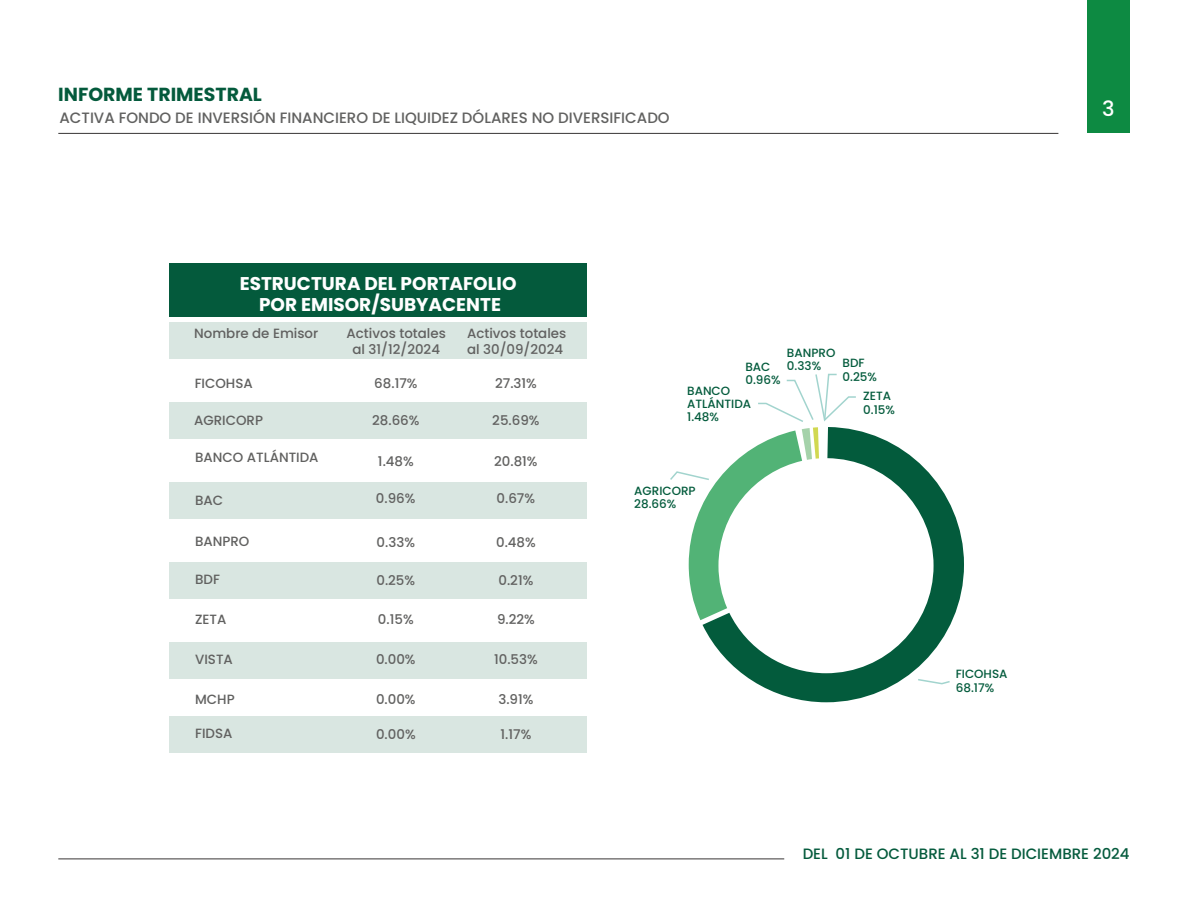
<style>
.page{position:relative;width:1188px;height:918px;background:#fff}
.page>*{position:absolute;margin:0;border:0;box-sizing:border-box;transform-origin:0 0}
.t1{font:500 21px "Poppins";color:#fff}
.t2{font:700 18.9px "Poppins";color:#045a3c}
.t3{font:700 18.45px/20.1px "Poppins";color:#fff;text-align:center}
.t4{font:500 15px "Poppins";color:#616160}
.t5{font:500 15px "Poppins";color:#045a3c}
.t6{font:500 13.35px/16px "Poppins";color:#616160;text-align:center}
.t7{font:500 12px/13.4px "Poppins";color:#035b3c}
</style>
<div class="page">
<hr style="left:58px;top:133px;width:1000px;height:1px;background:#383636">
<div style="left:1087px;top:0;width:43px;height:133px;background:#0d8a42"></div>
<hr style="left:58px;top:859px;width:726px;height:1px;background:#383636">
<div style="left:169px;top:323px;width:418px;height:36px;background:#d9e6e1"></div>
<div style="left:169px;top:402px;width:418px;height:37px;background:#d9e6e1"></div>
<div style="left:169px;top:482px;width:418px;height:37px;background:#d9e6e1"></div>
<div style="left:169px;top:562px;width:418px;height:37px;background:#d9e6e1"></div>
<div style="left:169px;top:642px;width:418px;height:37px;background:#d9e6e1"></div>
<div style="left:169px;top:264px;width:418px;height:53px;background:#045a3c"></div>
<div style="left:169px;top:716px;width:418px;height:37px;background:#d9e6e1"></div>
<svg style="left:670px;top:373px;width:186px;height:247px"></svg>
<svg style="left:703px;top:427px;width:261px;height:275px"></svg>
<h2 class="t2" style="left:58px;top:84px;width:205px">INFORME TRIMESTRAL</h2>
<p class="t4" style="left:59px;top:109px;width:612px">ACTIVA FONDO DE INVERSIÓN FINANCIERO DE LIQUIDEZ DÓLARES NO DIVERSIFICADO</p>
<h3 class="t3" style="left:240px;top:274px;width:278px">ESTRUCTURA DEL PORTAFOLIO<br>POR EMISOR/SUBYACENTE</h3>
<p class="t6" style="left:194px;top:325px;width:126px">Nombre de Emisor</p>
<p class="t6" style="left:347px;top:325px;width:101px">Activos totales al 31/12/2024</p>
<p class="t6" style="left:467px;top:325px;width:101px;text-align:left">Activos totales al 30/09/2024</p>
<p class="t6" style="left:195px;top:375px;width:60px">FICOHSA</p>
<p class="t6" style="left:374px;top:375px;width:45px">68.17%</p>
<p class="t6" style="left:372px;top:413px;width:49px">28.66%</p>
<p class="t6" style="left:378px;top:453px;width:37px">1.48%</p>
<p class="t6" style="left:376px;top:491px;width:41px">0.96%</p>
<p class="t6" style="left:377px;top:534px;width:40px">0.33%</p>
<p class="t6" style="left:376px;top:573px;width:40px">0.25%</p>
<p class="t6" style="left:378px;top:612px;width:37px">0.15%</p>
<p class="t6" style="left:376px;top:652px;width:41px">0.00%</p>
<p class="t6" style="left:376px;top:692px;width:41px">0.00%</p>
<p class="t6" style="left:495px;top:375px;width:43px">27.31%</p>
<p class="t6" style="left:492px;top:413px;width:49px">25.69%</p>
<p class="t6" style="left:494px;top:453px;width:45px">20.81%</p>
<p class="t6" style="left:497px;top:491px;width:40px">0.67%</p>
<p class="t6" style="left:496px;top:534px;width:41px">0.48%</p>
<p class="t6" style="left:499px;top:573px;width:36px">0.21%</p>
<p class="t6" style="left:497px;top:612px;width:39px">9.22%</p>
<p class="t6" style="left:494px;top:652px;width:45px">10.53%</p>
<p class="t6" style="left:498px;top:692px;width:36px">3.91%</p>
<p class="t6" style="left:194px;top:413px;width:70px">AGRICORP</p>
<p class="t6" style="left:195px;top:450px;width:125px">BANCO ATLÁNTIDA</p>
<p class="t6" style="left:195px;top:492px;width:30px">BAC</p>
<p class="t6" style="left:195px;top:533px;width:56px">BANPRO</p>
<p class="t6" style="left:195px;top:572px;width:26px">BDF</p>
<p class="t6" style="left:195px;top:612px;width:33px">ZETA</p>
<p class="t6" style="left:195px;top:652px;width:39px">VISTA</p>
<p class="t6" style="left:195px;top:692px;width:41px">MCHP</p>
<p class="t6" style="left:195px;top:726px;width:39px">FIDSA</p>
<p class="t6" style="left:376px;top:726px;width:41px">0.00%</p>
<p class="t6" style="left:501px;top:726px;width:32px">1.17%</p>
<p class="t7" style="left:787px;top:346px;width:50px">BANPRO<br>0.33%</p>
<p class="t7" style="left:843px;top:356px;width:36px">BDF<br>0.25%</p>
<p class="t7" style="left:863px;top:390px;width:33px">ZETA<br>0.15%</p>
<p class="t7" style="left:745px;top:360px;width:37px">BAC<br>0.96%</p>
<p class="t7" style="left:687px;top:384px;width:65px">BANCO<br>ATLÁNTIDA<br>1.48%</p>
<p class="t7" style="left:634px;top:484px;width:63px">AGRICORP<br>28.66%</p>
<p class="t7" style="left:956px;top:668px;width:53px">FICOHSA<br>68.17%</p>
<h1 class="t1" style="left:1102px;top:96px;width:14px">3</h1>
<p class="t5" style="left:803px;top:845px;width:328px">DEL 01 DE OCTUBRE AL 31 DE DICIEMBRE 2024</p>
</div>
